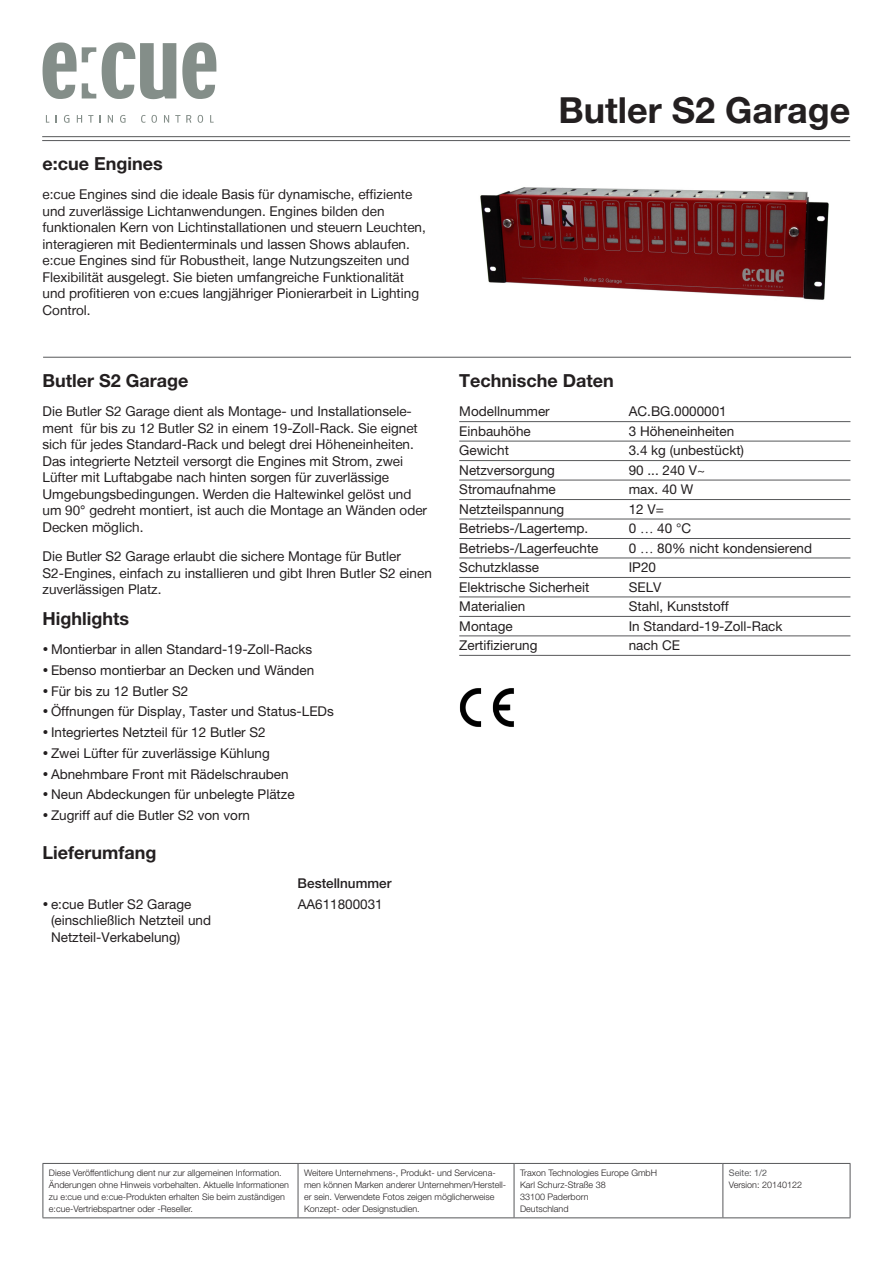
<style>
.page{position:relative;width:893px;height:1263px;background:#fff}
.page>*{position:absolute;margin:0;border:0;box-sizing:border-box;transform-origin:0 0}
.t1{font:700 36px "Helvetica Neue LT Pro";color:#231f20}
.Header1{font:700 18px "Helvetica Neue LT Pro";color:#231f20}
.FloatText{font:13.5px/16.5px "Helvetica Neue LT";color:#231f20}
.FloatTextChapterBar{font:13.5px/16.5px "Helvetica Neue LT Pro";color:#231f20}
.FloatTextBulletedIns{font:500 13.5px "Helvetica Neue LT Pro";color:#231f20}
.Disclaimer{font:300 9px/12px "Helvetica Neue LT Pro";color:#231f20}
.t2{font:9px "Helvetica Neue LT";color:#57585a}
</style>
<div class="page">
<hr style="left:459px;top:421px;width:391px;height:1px;background:#57585a">
<hr style="left:459px;top:441px;width:391px;height:1px;background:#57585a">
<hr style="left:459px;top:460px;width:391px;height:1px;background:#57585a">
<hr style="left:459px;top:480px;width:391px;height:1px;background:#57585a">
<hr style="left:459px;top:499px;width:391px;height:1px;background:#57585a">
<hr style="left:459px;top:519px;width:391px;height:1px;background:#57585a">
<hr style="left:459px;top:538px;width:391px;height:1px;background:#57585a">
<hr style="left:459px;top:558px;width:391px;height:1px;background:#57585a">
<hr style="left:459px;top:577px;width:391px;height:1px;background:#57585a">
<hr style="left:459px;top:597px;width:391px;height:1px;background:#57585a">
<hr style="left:459px;top:616px;width:391px;height:1px;background:#57585a">
<hr style="left:459px;top:636px;width:391px;height:1px;background:#57585a">
<hr style="left:459px;top:655px;width:391px;height:1px;background:#57585a">
<img style="left:459px;top:688px;width:55px;height:39px">
<img style="left:480px;top:187px;width:349px;height:113px">
<hr style="left:43px;top:1163px;width:255px;height:1px;background:#57585a">
<hr style="left:43px;top:1164px;width:1px;height:53px;background:#57585a">
<hr style="left:298px;top:1163px;width:216px;height:1px;background:#57585a">
<hr style="left:298px;top:1164px;width:1px;height:53px;background:#57585a">
<hr style="left:514px;top:1163px;width:209px;height:1px;background:#57585a">
<hr style="left:514px;top:1164px;width:1px;height:53px;background:#57585a">
<hr style="left:723px;top:1163px;width:127px;height:1px;background:#57585a">
<hr style="left:722px;top:1164px;width:1px;height:53px;background:#57585a">
<hr style="left:850px;top:1164px;width:1px;height:53px;background:#57585a">
<hr style="left:43px;top:1217px;width:255px;height:1px;background:#57585a">
<hr style="left:298px;top:1217px;width:216px;height:1px;background:#57585a">
<hr style="left:514px;top:1217px;width:209px;height:1px;background:#57585a">
<hr style="left:723px;top:1217px;width:127px;height:1px;background:#57585a">
<hr style="left:42px;top:136px;width:808px;height:1px;background:#57585a">
<hr style="left:42px;top:140px;width:808px;height:1px;background:#57585a">
<svg style="left:43px;top:43px;width:53px;height:56px"></svg>
<svg style="left:102px;top:43px;width:74px;height:56px"></svg>
<svg style="left:182px;top:43px;width:34px;height:56px"></svg>
<svg style="left:46px;top:115px;width:3px;height:8px"></svg>
<svg style="left:64px;top:115px;width:6px;height:8px"></svg>
<svg style="left:77px;top:115px;width:5px;height:8px"></svg>
<svg style="left:88px;top:115px;width:5px;height:8px"></svg>
<svg style="left:108px;top:115px;width:5px;height:8px"></svg>
<svg style="left:120px;top:115px;width:6px;height:8px"></svg>
<svg style="left:141px;top:115px;width:4px;height:8px"></svg>
<svg style="left:151px;top:115px;width:6px;height:8px"></svg>
<svg style="left:164px;top:115px;width:5px;height:8px"></svg>
<svg style="left:175px;top:115px;width:16px;height:8px"></svg>
<svg style="left:198px;top:115px;width:5px;height:8px"></svg>
<svg style="left:210px;top:115px;width:4px;height:8px"></svg>
<hr style="left:43px;top:357px;width:808px;height:1px;background:#57585a">
<h2 class="Header1" style="left:43px;top:153px;width:122px">e:cue Engines</h2>
<p class="FloatText" style="left:43px;top:186px;width:385px">e:cue Engines sind die ideale Basis für dynamische, effiziente und zuverlässige Lichtanwendungen. Engines bilden den funktionalen Kern von Lichtinstallationen und steuern Leuchten, interagieren mit Bedienterminals und lassen Shows ablaufen. e:cue Engines sind für Robustheit, lange Nutzungszeiten und Flexibilität ausgelegt. Sie bieten umfangreiche Funktionalität und profitieren von e:cues langjähriger Pionierarbeit in Lighting Control.</p>
<p class="Header1" style="left:43px;top:369px;width:148px">Butler S2 Garage</p>
<p class="FloatText" style="left:43px;top:403px;width:386px">Die Butler S2 Garage dient als Montage- und Installationsele&shy;ment für bis zu 12 Butler S2 in einem 19-Zoll-Rack. Sie eignet sich für jedes Standard-Rack und belegt drei Höheneinheiten.<br>Das integrierte Netzteil versorgt die Engines mit Strom, zwei Lüfter mit Luftabgabe nach hinten sorgen für zuverlässige Umgebungsbedingungen. Werden die Haltewinkel gelöst und um 90° gedreht montiert, ist auch die Montage an Wänden oder Decken möglich.</p>
<p class="FloatText" style="left:43px;top:548px;width:391px">Die Butler S2 Garage erlaubt die sichere Montage für Butler<br>S2-Engines, einfach zu installieren und gibt Ihren Butler S2 einen zuverlässigen Platz.</p>
<p class="Header1" style="left:43px;top:607px;width:88px">Highlights</p>
<p class="FloatTextChapterBar" style="left:51px;top:641px;width:263px">Montierbar in allen Standard-19-Zoll-Racks</p>
<p class="FloatTextChapterBar" style="left:51px;top:662px;width:265px">Ebenso montierbar an Decken und Wänden</p>
<p class="FloatTextChapterBar" style="left:51px;top:682px;width:139px">Für bis zu 12 Butler S2</p>
<p class="FloatTextChapterBar" style="left:51px;top:703px;width:284px">Öffnungen für Display, Taster und Status-LEDs</p>
<p class="FloatTextChapterBar" style="left:51px;top:724px;width:216px">Integriertes Netzteil für 12 Butler S2</p>
<p class="FloatTextChapterBar" style="left:51px;top:745px;width:220px">Zwei Lüfter für zuverlässige Kühlung</p>
<p class="FloatTextChapterBar" style="left:51px;top:765px;width:239px">Abnehmbare Front mit Rädelschrauben</p>
<p class="FloatTextChapterBar" style="left:51px;top:786px;width:245px">Neun Abdeckungen für unbelegte Plätze</p>
<p class="FloatTextChapterBar" style="left:51px;top:807px;width:201px">Zugriff auf die Butler S2 von vorn</p>
<p class="Header1" style="left:43px;top:841px;width:115px">Lieferumfang</p>
<p class="FloatTextBulletedIns" style="left:298px;top:875px;width:95px">Bestellnummer</p>
<p class="FloatTextChapterBar" style="left:51px;top:896px;width:142px">e:cue Butler S2 Garage</p>
<p class="FloatTextChapterBar" style="left:298px;top:896px;width:87px">AA611800031</p>
<p class="FloatTextChapterBar" style="left:51px;top:912px;width:162px">(einschließlich Netzteil und<br>Netzteil-Verkabelung)</p>
<h1 class="t1" style="left:558px;top:88px;width:294px">Butler S2 Garage</h1>
<p class="Header1" style="left:459px;top:369px;width:156px">Technische Daten</p>
<p class="FloatTextChapterBar" style="left:459px;top:403px;width:92px">Modellnummer</p>
<p class="FloatTextChapterBar" style="left:629px;top:403px;width:100px">AC.BG.0000001</p>
<p class="FloatTextChapterBar" style="left:459px;top:423px;width:73px">Einbauhöhe</p>
<p class="FloatTextChapterBar" style="left:629px;top:423px;width:107px">3 Höheneinheiten</p>
<p class="FloatTextChapterBar" style="left:459px;top:442px;width:51px">Gewicht</p>
<p class="FloatTextChapterBar" style="left:629px;top:442px;width:117px">3.4 kg (unbestückt)</p>
<p class="FloatTextChapterBar" style="left:459px;top:461px;width:97px">Netzversorgung</p>
<p class="FloatTextChapterBar" style="left:629px;top:461px;width:78px">90 ... 240 V~</p>
<p class="FloatTextChapterBar" style="left:459px;top:481px;width:98px">Stromaufnahme</p>
<p class="FloatTextChapterBar" style="left:629px;top:481px;width:66px">max. 40 W</p>
<p class="FloatTextChapterBar" style="left:459px;top:500px;width:107px">Netzteilspannung</p>
<p class="FloatTextChapterBar" style="left:629px;top:500px;width:37px">12 V=</p>
<p class="FloatTextChapterBar" style="left:459px;top:520px;width:131px">Betriebs-/Lagertemp.</p>
<p class="FloatTextChapterBar" style="left:629px;top:520px;width:9px">0</p>
<p class="FloatTextChapterBar" style="left:657px;top:520px;width:35px">40 °C</p>
<p class="FloatTextChapterBar" style="left:459px;top:539px;width:141px">Betriebs-/Lagerfeuchte</p>
<p class="FloatTextChapterBar" style="left:629px;top:539px;width:9px">0</p>
<p class="FloatTextChapterBar" style="left:657px;top:539px;width:156px">80% nicht kondensierend</p>
<p class="FloatTextChapterBar" style="left:459px;top:559px;width:81px">Schutzklasse</p>
<p class="FloatTextChapterBar" style="left:629px;top:559px;width:29px">IP20</p>
<p class="FloatTextChapterBar" style="left:459px;top:578px;width:132px">Elektrische Sicherheit</p>
<p class="FloatTextChapterBar" style="left:629px;top:578px;width:34px">SELV</p>
<p class="FloatTextChapterBar" style="left:459px;top:598px;width:68px">Materialien</p>
<p class="FloatTextChapterBar" style="left:629px;top:598px;width:102px">Stahl, Kunststoff</p>
<p class="FloatTextChapterBar" style="left:459px;top:617px;width:55px">Montage</p>
<p class="FloatTextChapterBar" style="left:629px;top:617px;width:155px">In Standard-19-Zoll-Rack</p>
<p class="FloatTextChapterBar" style="left:459px;top:637px;width:80px">Zertifizierung</p>
<p class="FloatTextChapterBar" style="left:629px;top:637px;width:53px">nach CE</p>
<p class="Disclaimer" style="left:49px;top:1166px;width:242px">Diese Veröffentlichung dient nur zur allgemeinen Information.<br>Änderungen ohne Hinweis vorbehalten. Aktuelle Informationen zu e:cue und e:cue-Produkten erhalten Sie beim zuständigen e:cue-Vertriebspartner oder -Reseller.</p>
<p class="Disclaimer" style="left:304px;top:1166px;width:204px">Weitere Unternehmens-, Produkt- und Servicena&shy;men können Marken anderer Unternehmen/Herstell&shy;er sein. Verwendete Fotos zeigen möglicherweise Konzept- oder Designstudien.</p>
<p class="Disclaimer" style="left:520px;top:1166px;width:139px">Traxon Technologies Europe GmbH<br>Karl Schurz-Straße 38<br>33100 Paderborn<br>Deutschland</p>
<p class="t2" style="left:729px;top:1167px;width:40px">Seite: 1/2</p>
<p class="Disclaimer" style="left:729px;top:1178px;width:75px">Version: 20140122</p>
</div>
